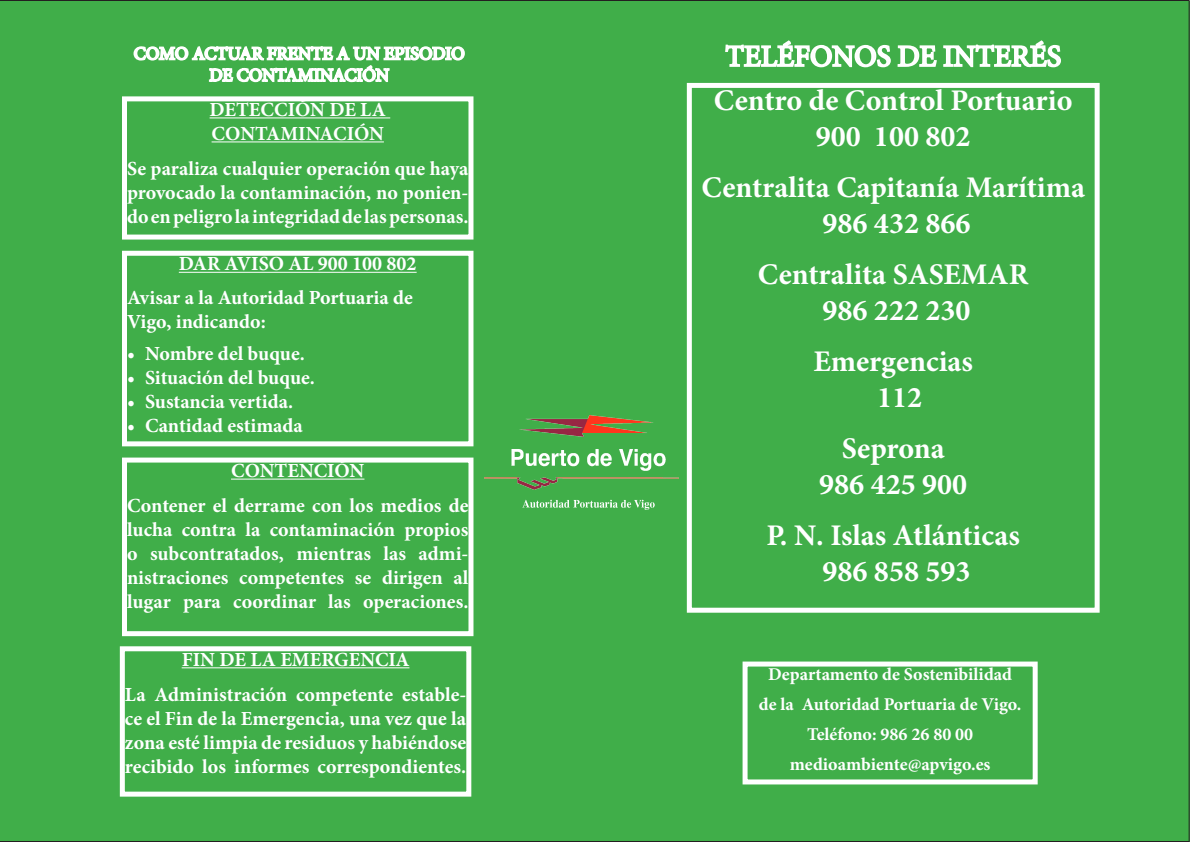
<style>
.page{position:relative;width:1191px;height:842px;background:#fff}
.page>*{position:absolute;margin:0;border:0;box-sizing:border-box;transform-origin:0 0}
.t1{font:700 30px "Minion Pro";color:#fff}
.t2{font:30px "Minion Pro";color:#fff}
.t3{font:700 20px/24px "Minion Pro";color:#fff;text-align:justify}
.t4{font:700 18px "Minion Pro";color:#fff}
</style>
<div class="page">
<div style="left:0;top:0;width:1189px;height:842px;background:#40ae49"></div>
<div style="left:742px;top:661px;width:295px;height:123px;border:5px solid #fff"></div>
<img style="left:485px;top:416px;width:193px;height:93px">
<div style="left:132px;top:0;width:334px;height:625px;background:#40ae49"></div>
<hr style="left:210px;top:117px;width:180px;height:1px;background:#fff">
<hr style="left:211px;top:141px;width:173px;height:1px;background:#fff">
<div style="left:122px;top:96px;width:351px;height:144px;border:5px solid #fff"></div>
<hr style="left:179px;top:272px;width:238px;height:1px;background:#fff">
<div style="left:122px;top:251px;width:351px;height:195px;border:5px solid #fff"></div>
<hr style="left:231px;top:479px;width:133px;height:1px;background:#fff">
<div style="left:122px;top:458px;width:351px;height:178px;border:5px solid #fff"></div>
<hr style="left:182px;top:667px;width:227px;height:1px;background:#fff">
<div style="left:120px;top:646px;width:351px;height:151px;border:5px solid #fff"></div>
<svg style="left:724px;top:39px;width:338px;height:29px"></svg>
<div style="left:687px;top:83px;width:412px;height:530px;border:5px solid #fff"></div>
<p class="t3" style="left:210px;top:97px;width:178px">DETECCIÓN DE LA</p>
<p class="t3" style="left:211px;top:121px;width:174px">CONTAMINACIÓN</p>
<p class="t3" style="left:127px;top:156px;width:343px">Se paraliza cualquier operación que haya provocado la contaminación, no ponien&shy;do en peligro la integridad de las personas.</p>
<p class="t3" style="left:179px;top:252px;width:239px">DAR AVISO AL 900 100 802</p>
<p class="t3" style="left:127px;top:286px;width:287px">Avisar a la Autoridad Portuaria de</p>
<p class="t3" style="left:127px;top:310px;width:140px">Vigo, indicando:</p>
<p class="t3" style="left:127px;top:342px;width:179px">• Nombre del buque.</p>
<p class="t3" style="left:127px;top:366px;width:189px">• Situación del buque.</p>
<p class="t3" style="left:127px;top:390px;width:168px">• Sustancia vertida.</p>
<p class="t3" style="left:127px;top:414px;width:177px">• Cantidad estimada</p>
<p class="t3" style="left:231px;top:458px;width:135px">CONTENCIÓN</p>
<p class="t3" style="left:127px;top:493px;width:343px">Contener el derrame con los medios de lucha contra la contaminación propios o subcontratados, mientras las admi&shy;nistraciones competentes se dirigen al lugar para coordinar las operaciones.</p>
<p class="t3" style="left:182px;top:647px;width:229px">FIN DE LA EMERGENCIA</p>
<p class="t3" style="left:125px;top:682px;width:343px">La Administración competente estable&shy;ce el Fin de la Emergencia, una vez que la zona esté limpia de residuos y habiéndose recibido los informes correspondientes.</p>
<p class="t2" style="left:725px;top:36px;width:337px">TELÉFONOS DE INTERÉS</p>
<p class="t1" style="left:714px;top:79px;width:360px">Centro de Control Portuario</p>
<p class="t1" style="left:816px;top:115px;width:156px">900 100 802</p>
<p class="t1" style="left:701px;top:166px;width:385px">Centralita Capitanía Marítima</p>
<p class="t1" style="left:822px;top:202px;width:150px">986 432 866</p>
<p class="t1" style="left:758px;top:253px;width:272px">Centralita SASEMAR</p>
<p class="t1" style="left:822px;top:289px;width:150px">986 222 230</p>
<p class="t1" style="left:813px;top:340px;width:161px">Emergencias</p>
<p class="t1" style="left:877px;top:376px;width:46px">112</p>
<p class="t1" style="left:841px;top:427px;width:105px">Seprona</p>
<p class="t1" style="left:819px;top:463px;width:150px">986 425 900</p>
<p class="t1" style="left:766px;top:514px;width:255px">P. N. Islas Atlánticas</p>
<p class="t1" style="left:822px;top:550px;width:150px">986 858 593</p>
<p class="t4" style="left:768px;top:661px;width:246px">Departamento de Sostenibilidad</p>
<p class="t4" style="left:758px;top:691px;width:264px">de la Autoridad Portuaria de Vigo.</p>
<p class="t4" style="left:807px;top:721px;width:168px">Teléfono: 986 26 80 00</p>
<p class="t4" style="left:789px;top:751px;width:202px">medioambiente@apvigo.es</p>
</div>
